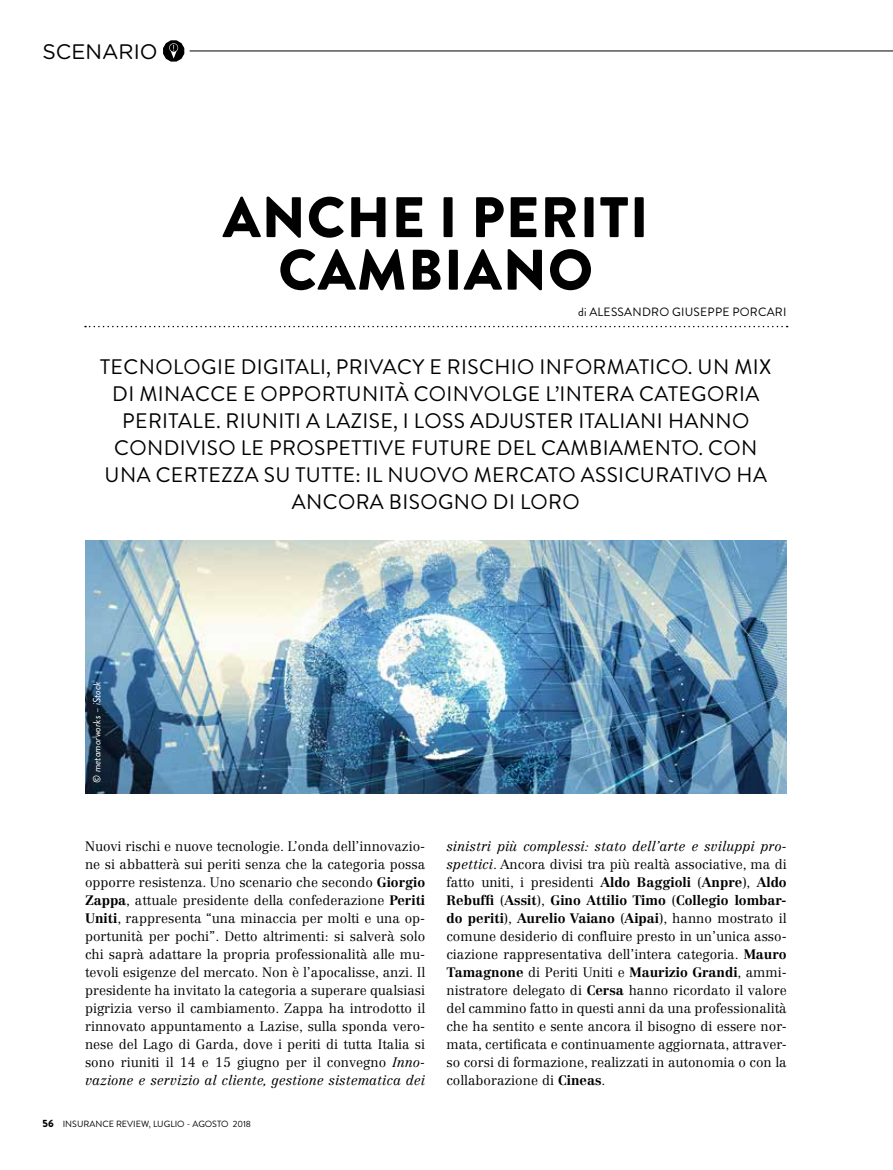
<style>
.page{position:relative;width:893px;height:1170px;background:#fff}
.page>*{position:absolute;margin:0;border:0;box-sizing:border-box;transform-origin:0 0}
.t1{font:900 57px/52.5px "Brandon Grotesque";letter-spacing:.02em;color:#000;text-align:center}
.t2{font:21px/27px "Brandon Grotesque";letter-spacing:.02em;color:#000;text-align:center}
.t3{font:21px "Gotham Rounded";color:#000}
.t4{font:300 13.5px/18px "Centennial LT Std";color:#000;text-align:justify}
.t5{font:12px "Brandon Grotesque";letter-spacing:.02em;color:#000}
.t6{font:italic 10.5px "Brandon Grotesque";color:#fff}
.t7{font:9px "Brandon Grotesque";color:#000}
.s1{font-weight:700}
.s2{font-style:italic}
.s3{font-weight:900;font-size:10.5px}
</style>
<div class="page">
<svg style="left:85px;top:326px;width:703px;height:1px"></svg>
<img style="left:85px;top:541px;width:702px;height:252px">
<svg style="left:163px;top:40px;width:21px;height:22px"></svg>
<hr style="left:190px;top:51px;width:703px;height:1px;background:#000">
<h2 class="t3" style="left:43px;top:37px;width:117px">SCENARIO</h2>
<h1 class="t1" style="left:223px;top:192px;width:427px">ANCHE I PERITI<br>CAMBIANO</h1>
<p class="t5" style="left:578px;top:303px;width:210px">di ALESSANDRO GIUSEPPE PORCARI</p>
<p class="t2" style="left:100px;top:353px;width:673px">TECNOLOGIE DIGITALI, PRIVACY E RISCHIO INFORMATICO. UN MIX DI MINACCE E OPPORTUNITÀ COINVOLGE L’INTERA CATEGORIA PERITALE. RIUNITI A LAZISE, I LOSS ADJUSTER ITALIANI HANNO CONDIVISO LE PROSPETTIVE FUTURE DEL CAMBIAMENTO. CON UNA CERTEZZA SU TUTTE: IL NUOVO MERCATO ASSICURATIVO HA ANCORA BISOGNO DI LORO</p>
<p class="t6" style="left:90px;top:782px;width:103px;rotate:-90deg">© metamorworks – iStock</p>
<p class="t4" style="left:85px;top:837px;width:342px">Nuovi rischi e nuove tecnologie. L’onda dell’innovazio&shy;ne si abbatterà sui periti senza che la categoria possa opporre resistenza. Uno scenario che secondo <span class="s1">Giorgio Zappa</span>, attuale presidente della confederazione <span class="s1">Periti Uniti</span>, rappresenta “una minaccia per molti e una op&shy;portunità per pochi”. Detto altrimenti: si salverà solo chi saprà adattare la propria professionalità alle mu&shy;tevoli esigenze del mercato. Non è l’apocalisse, anzi. Il presidente ha invitato la categoria a superare qualsiasi pigrizia verso il cambiamento. Zappa ha introdotto il rinnovato appuntamento a Lazise, sulla sponda vero&shy;nese del Lago di Garda, dove i periti di tutta Italia si sono riuniti il 14 e 15 giugno per il convegno <span class="s2">Inno&shy;vazione e servizio al cliente, gestione sistematica dei</span></p>
<p class="t4" style="left:446px;top:837px;width:342px"><span class="s2">sinistri più complessi: stato dell’arte e sviluppi pro&shy;spettici</span>. Ancora divisi tra più realtà associative, ma di fatto uniti, i presidenti <span class="s1">Aldo Baggioli</span> (<span class="s1">Anpre</span>), <span class="s1">Aldo Rebuffi</span> (<span class="s1">Assit</span>), <span class="s1">Gino Attilio Timo</span> (<span class="s1">Collegio lombar&shy;do periti</span>), <span class="s1">Aurelio Vaiano</span> (<span class="s1">Aipai</span>), hanno mostrato il comune desiderio di confluire presto in un’unica asso&shy;ciazione rappresentativa dell’intera categoria. <span class="s1">Mauro Tamagnone</span> di Periti Uniti e <span class="s1">Maurizio Grandi</span>, ammi&shy;nistratore delegato di <span class="s1">Cersa</span> hanno ricordato il valore del cammino fatto in questi anni da una professionalità che ha sentito e sente ancora il bisogno di essere nor&shy;mata, certificata e continuamente aggiornata, attraver&shy;so corsi di formazione, realizzati in autonomia o con la collaborazione di <span class="s1">Cineas</span>.</p>
<p class="t7" style="left:43px;top:1117px;width:210px"><span class="s3">56</span> INSURANCE REVIEW, LUGLIO - AGOSTO 2018</p>
</div>
